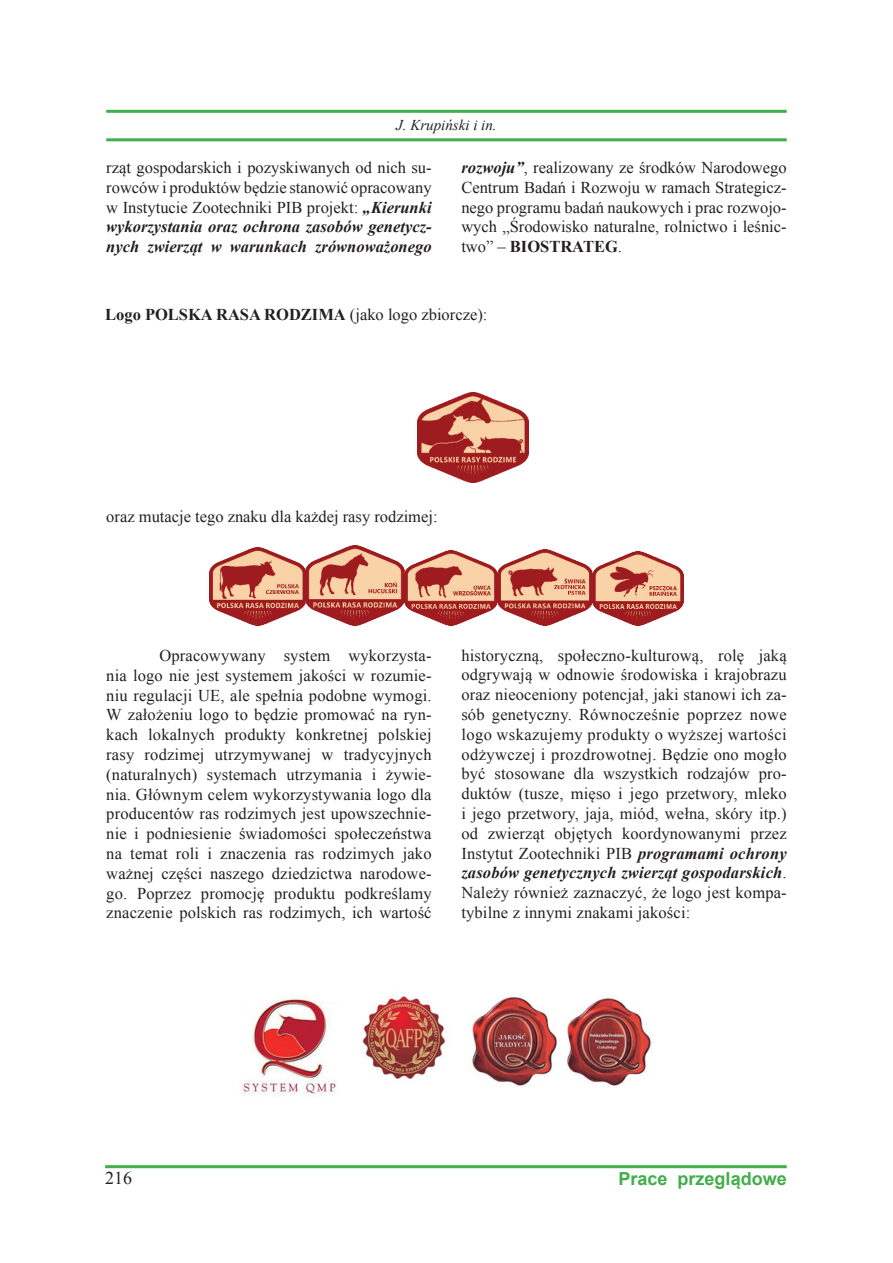
<style>
.page{position:relative;width:893px;height:1263px;background:#fff}
.page>*{position:absolute;margin:0;border:0;box-sizing:border-box;transform-origin:0 0}
.t1{font:700 18px "Arial";color:#40ae49}
.t2{font:18px "Times New Roman";color:#231f20}
.t3{font:16.5px/19.8px "Times New Roman";color:#231f20;text-align:justify}
.t4{font:700 16.5px "Times New Roman";color:#231f20}
.t5{font:italic 15px "Times New Roman";color:#231f20}
.s1{font-weight:700;font-style:italic}
.s2{font-weight:700}
.s3{font-weight:400}
</style>
<div class="page">
<hr style="left:106px;top:110px;width:681px;height:3px;background:#40ae49">
<hr style="left:106px;top:138px;width:681px;height:3px;background:#40ae49">
<hr style="left:105px;top:1165px;width:682px;height:3px;background:#40ae49">
<img style="left:418px;top:393px;width:110px;height:90px">
<img style="left:210px;top:548px;width:95px;height:78px">
<img style="left:306px;top:545px;width:98px;height:81px">
<img style="left:404px;top:549px;width:188px;height:77px">
<img style="left:592px;top:552px;width:91px;height:74px">
<img style="left:242px;top:998px;width:94px;height:99px">
<img style="left:362px;top:996px;width:84px;height:83px">
<img style="left:472px;top:997px;width:179px;height:89px">
<p class="t5" style="left:396px;top:114px;width:102px">J. Krupiński i in.</p>
<p class="t3" style="left:106px;top:157px;width:327px">rząt gospodarskich i pozyskiwanych od nich su&shy;rowców i produktów będzie stanowić opracowany w Instytucie Zootechniki PIB projekt: <span class="s1">„Kierunki wykorzystania oraz ochrona zasobów genetycz&shy;nych zwierząt w warunkach zrównoważonego</span></p>
<p class="t3" style="left:461px;top:157px;width:327px"><span class="s1">rozwoju”</span>, realizowany ze środków Narodowego Centrum Badań i Rozwoju w ramach Strategicz&shy;nego programu badań naukowych i prac rozwojo&shy;wych „Środowisko naturalne, rolnictwo i leśnic&shy;two” – <span class="s2">BIOSTRATEG</span>.</p>
<p class="t4" style="left:105px;top:303px;width:384px">Logo POLSKA RASA RODZIMA <span class="s3">(jako logo zbiorcze):</span></p>
<p class="t3" style="left:106px;top:507px;width:333px">oraz mutacje tego znaku dla każdej rasy rodzimej:</p>
<p class="t3" style="left:106px;top:645px;width:327px;text-indent:53px">Opracowywany system wykorzysta&shy;nia logo nie jest systemem jakości w rozumie&shy;niu regulacji UE, ale spełnia podobne wymogi.<br>W założeniu logo to będzie promować na ryn&shy;kach lokalnych produkty konkretnej polskiej rasy rodzimej utrzymywanej w tradycyjnych (naturalnych) systemach utrzymania i żywie&shy;nia. Głównym celem wykorzystywania logo dla producentów ras rodzimych jest upowszechnie&shy;nie i podniesienie świadomości społeczeństwa na temat roli i znaczenia ras rodzimych jako ważnej części naszego dziedzictwa narodowe&shy;go. Poprzez promocję produktu podkreślamy znaczenie polskich ras rodzimych, ich wartość</p>
<p class="t3" style="left:461px;top:645px;width:327px">historyczną, społeczno-kulturową, rolę jaką odgrywają w odnowie środowiska i krajobrazu oraz nieoceniony potencjał, jaki stanowi ich za&shy;sób genetyczny. Równocześnie poprzez nowe logo wskazujemy produkty o wyższej wartości odżywczej i prozdrowotnej. Będzie ono mogło być stosowane dla wszystkich rodzajów pro&shy;duktów (tusze, mięso i jego przetwory, mleko i jego przetwory, jaja, miód, wełna, skóry itp.) od zwierząt objętych koordynowanymi przez Instytut Zootechniki PIB <span class="s1">programami ochrony zasobów genetycznych zwierząt gospodarskich</span>.<br>Należy również zaznaczyć, że logo jest kompa&shy;tybilne z innymi znakami jakości:</p>
<p class="t2" style="left:105px;top:1166px;width:28px">216</p>
<p class="t1" style="left:619px;top:1167px;width:170px">Prace przeglądowe</p>
</div>
